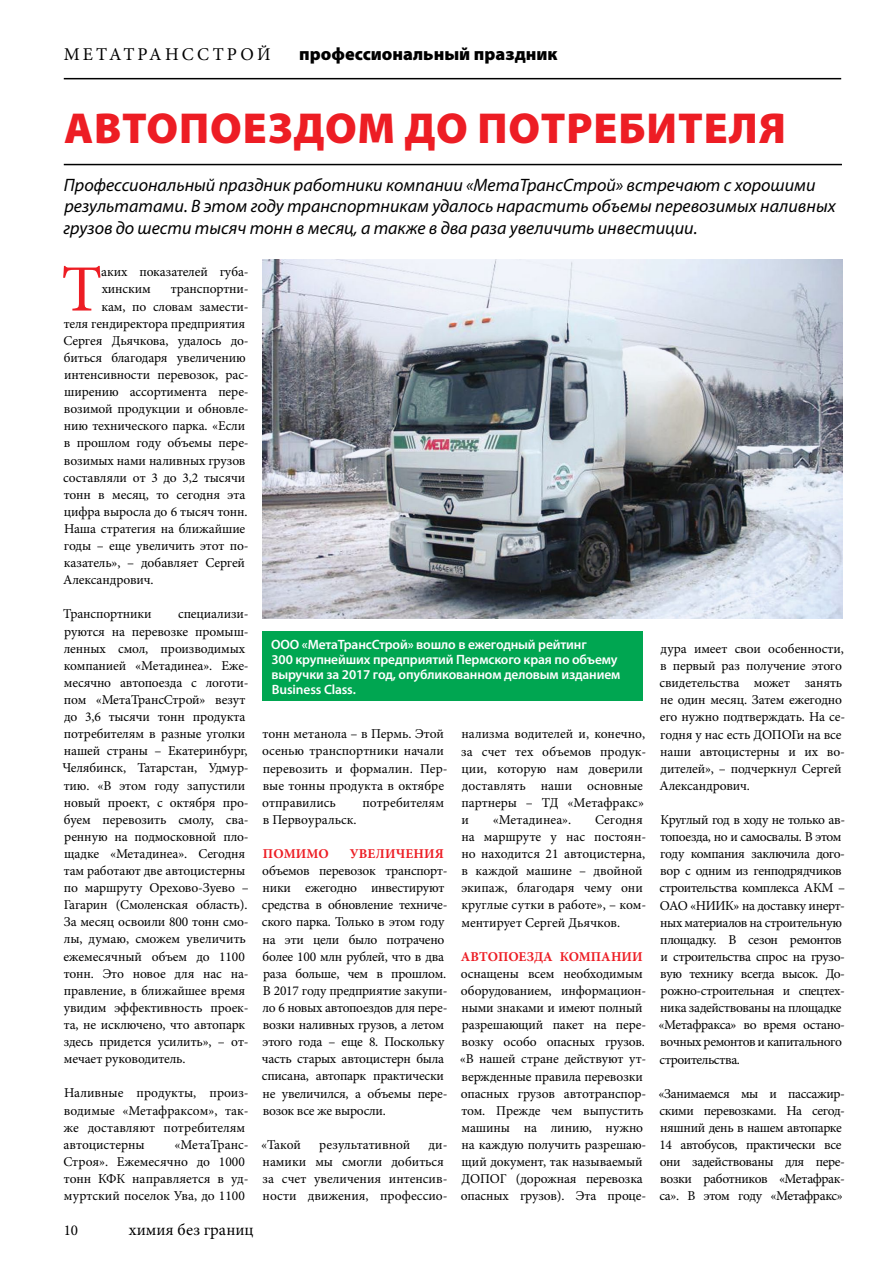
<style>
.page{position:relative;width:893px;height:1263px;background:#fff}
.page>*{position:absolute;margin:0;border:0;box-sizing:border-box;transform-origin:0 0}
.t1{font:66.15px "Minion Pro";color:#ed1d24}
.t2{font:900 43.5px "Myriad Pro";color:#ed1d24}
.t3{font:italic 18px/21.6px "Myriad Pro";color:#000}
.t4{font:900 18px "Myriad Pro";color:#000}
.t5{font:18px "Minion Pro";letter-spacing:.17em;color:#000}
.t6{font:16.5px "Minion Pro";color:#000}
.t7{font:15px "Minion Pro";color:#000}
.t8{font:13.5px/17.1px "Minion Pro";letter-spacing:-.01em;color:#000}
.t9{font:13.5px/17.1px "Minion Pro";letter-spacing:-.03em;color:#000}
.t10{font:600 13.5px/15px "Myriad Pro";letter-spacing:-.01em;color:#fff}
.t11{font:700 13.5px "Minion Pro";letter-spacing:.01em;color:#ed1d24}
</style>
<div class="page">
<hr style="left:64px;top:78px;width:777px;height:1px;background:#000">
<hr style="left:64px;top:164px;width:778px;height:1px;background:#000">
<div style="left:263px;top:631px;width:380px;height:70px;background:#00a651"></div>
<img style="left:263px;top:259px;width:579px;height:359px">
<h3 class="t5" style="left:64px;top:42px;width:208px">МЕТАТРАНССТРОЙ</h3>
<h3 class="t4" style="left:299px;top:42px;width:260px">профессиональный праздник</h3>
<h2 class="t2" style="left:64px;top:99px;width:59px">Автопоез</h2>
<h2 class="t2" style="left:294px;top:99px;width:213px">дом до потре</h2>
<h2 class="t2" style="left:618px;top:99px;width:56px">бителя</h2>
<p class="t3" style="left:63px;top:174px;width:774px">Профессиональный праздник работники компании «МетаТрансСтрой» встречают с хорошими результатами. В этом году транспортникам удалось нарастить объемы перевозимых наливных грузов до шести тысяч тонн в месяц, а также в два раза увеличить инвестиции.</p>
<h1 class="t1" style="left:61px;top:245px;width:42px">Т</h1>
<p class="t8" style="left:101px;top:264px;width:149px">аких показателей губа‑ хинским</p>
<p class="t8" style="left:171px;top:281px;width:80px">транспортни‑</p>
<p class="t8" style="left:101px;top:298px;width:149px">кам, по словам замести‑</p>
<p class="t8" style="left:64px;top:315px;width:183px">теля гендиректора предприятия</p>
<p class="t8" style="left:64px;top:332px;width:187px">Сергея Дьячкова, удалось до‑</p>
<p class="t8" style="left:64px;top:349px;width:183px">биться благодаря увеличению</p>
<p class="t8" style="left:64px;top:366px;width:186px">интенсивности перевозок, рас‑</p>
<p class="t8" style="left:64px;top:383px;width:186px">ширению ассортимента пере‑</p>
<p class="t8" style="left:64px;top:400px;width:186px">возимой продукции и обновле‑</p>
<p class="t8" style="left:64px;top:417px;width:183px">нию технического парка. «Если</p>
<p class="t8" style="left:64px;top:435px;width:186px">в прошлом году объемы пере‑</p>
<p class="t8" style="left:64px;top:452px;width:183px">возимых нами наливных грузов</p>
<p class="t8" style="left:63px;top:469px;width:184px">составляли от 3 до 3,2 тысячи</p>
<p class="t8" style="left:64px;top:486px;width:183px">тонн в месяц, то сегодня эта</p>
<p class="t8" style="left:64px;top:503px;width:185px">цифра выросла до 6 тысяч тонн.</p>
<p class="t8" style="left:64px;top:520px;width:183px">Наша стратегия на ближайшие</p>
<p class="t8" style="left:64px;top:537px;width:186px">годы – еще увеличить этот по‑</p>
<p class="t8" style="left:64px;top:554px;width:183px">казатель», – добавляет Сергей</p>
<p class="t8" style="left:63px;top:571px;width:92px">Александрович.</p>
<p class="t8" style="left:63px;top:606px;width:90px">Транспортники</p>
<p class="t8" style="left:62px;top:606px;width:188px;text-indent:116px">специализи‑ руются на перевозке промыш‑ ленных смол, производимых компанией «Метадинеа». Еже‑ месячно автопоезда с логоти‑ пом «МетаТрансСтрой» везут до 3,6 тысячи тонн продукта потребителям в разные уголки нашей страны – Екатеринбург,<br>Челябинск, Татарстан, Удмур‑ тию. «В этом году запустили новый проект, с октября про‑ буем перевозить смолу, сва‑ ренную на подмосковной пло‑ щадке «Метадинеа». Сегодня там работают две автоцистерны по маршруту Орехово-Зуево –<br>Гагарин (Смоленская область).<br>За месяц освоили 800 тонн смо‑ лы, думаю, сможем увеличить ежемесячный объем до 1100 тонн. Это новое для нас на‑ правление, в ближайшее время увидим эффективность проек‑ та, не исключено, что автопарк здесь придется усилить», – от‑ мечает руководитель.</p>
<p class="t8" style="left:64px;top:1084px;width:187px">Наливные продукты, произ‑ водимые «Метафраксом», так‑ же доставляют потребителям автоцистерны</p>
<p class="t10" style="left:271px;top:637px;width:351px">ООО «МетаТрансСтрой» вошло в ежегодный рейтинг<br>300 крупнейших предприятий Пермского края по объему выручки за 2017 год, опубликованном деловым изданием Business Class.</p>
<p class="t8" style="left:659px;top:640px;width:187px">дура имеет свои особенности, в первый раз получение этого свидетельства может занять не один месяц. Затем ежегодно его нужно подтверждать. На се‑ годня у нас есть ДОПОГи на все наши автоцистерны и их во‑ дителей», – подчеркнул Сергей<br>Александрович.</p>
<p class="t9" style="left:659px;top:811px;width:188px">Круглый год в ходу не только ав‑ топоезда, но и самосвалы. В этом году компания заключила дого‑ вор с одним из генподрядчиков строительства комплекса АКМ –<br>ОАО «НИИК» на доставку инерт‑ ных материалов на строительную площадку. В сезон ремонтов и строительства спрос на грузо‑ вую технику всегда высок. До‑ рожно-строительная и спецтех‑ ника задействованы на площадке «Метафракса» во время остано‑ вочных ремонтов и капитального строительства.</p>
<p class="t9" style="left:659px;top:1085px;width:188px">«Занимаемся мы и пассажир‑ скими перевозками. На сегод‑ няшний день в нашем автопарке<br>14 автобусов, практически все они задействованы для пере‑ возки работников «Метафрак‑ са». В этом году «Метафракс»</p>
<p class="t8" style="left:262px;top:725px;width:187px">тонн метанола – в Пермь. Этой осенью транспортники начали перевозить и формалин. Пер‑ вые тонны продукта в октябре отправились</p>
<p class="t8" style="left:461px;top:726px;width:187px">нализма водителей и, конечно, за счет тех объемов продук‑ ции, которую нам доверили доставлять наши основные партнеры – ТД «Метафракс» и</p>
<p class="t8" style="left:362px;top:794px;width:83px">потребителям</p>
<p class="t8" style="left:461px;top:811px;width:186px;text-indent:134px">Сегодня на маршруте у нас постоян‑ но находится 21 автоцистерна, в каждой машине – двойной экипаж, благодаря чему они круглые сутки в работе», – ком‑ ментирует Сергей Дьячков.</p>
<p class="t11" style="left:461px;top:947px;width:183px">Автопоезда компании</p>
<p class="t8" style="left:460px;top:965px;width:188px">оснащены всем необходимым оборудованием, информацион‑ ными знаками и имеют полный разрешающий пакет на пере‑ возку особо опасных грузов. «В нашей стране действуют ут‑ вержденные правила перевозки опасных грузов автотранспор‑ том. Прежде чем выпустить машины на линию, нужно на каждую получить разрешаю‑ щий документ, так называемый<br>ДОПОГ (дорожная перевозка опасных грузов). Эта проце‑</p>
<p class="t8" style="left:263px;top:811px;width:95px">в Первоуральск.</p>
<p class="t11" style="left:263px;top:844px;width:68px">Помимо</p>
<p class="t11" style="left:350px;top:844px;width:96px">увеличения</p>
<p class="t8" style="left:262px;top:862px;width:187px">объемов перевозок транспорт&shy;ники ежегодно инвестируют средства в обновление техниче‑ ского парка. Только в этом году на эти цели было потрачено более 100 млн рублей, что в два раза больше, чем в прошлом.<br>В 2017 году предприятие закупи‑ ло 6 новых автопоездов для пере‑ возки наливных грузов, а летом этого года – еще 8. Поскольку часть старых автоцистерн была списана, автопарк практически не увеличился, а объемы пере‑ возок все же выросли.</p>
<p class="t8" style="left:261px;top:1136px;width:41px">«Такой</p>
<p class="t8" style="left:319px;top:1136px;width:92px">результативной</p>
<p class="t8" style="left:493px;top:811px;width:80px">«Метадинеа».</p>
<p class="t8" style="left:63px;top:1136px;width:187px;text-indent:111px">«МетаТранс‑<br>Строя». Ежемесячно до 1000 тонн КФК направляется в уд‑ муртский поселок Ува, до 1100</p>
<p class="t8" style="left:262px;top:1136px;width:187px;text-indent:166px">ди‑ намики мы смогли добиться за счет увеличения интенсив‑ ности движения, профессио‑</p>
<p class="t7" style="left:64px;top:1220px;width:16px">10</p>
<p class="t6" style="left:129px;top:1219px;width:126px">химия без границ</p>
</div>
